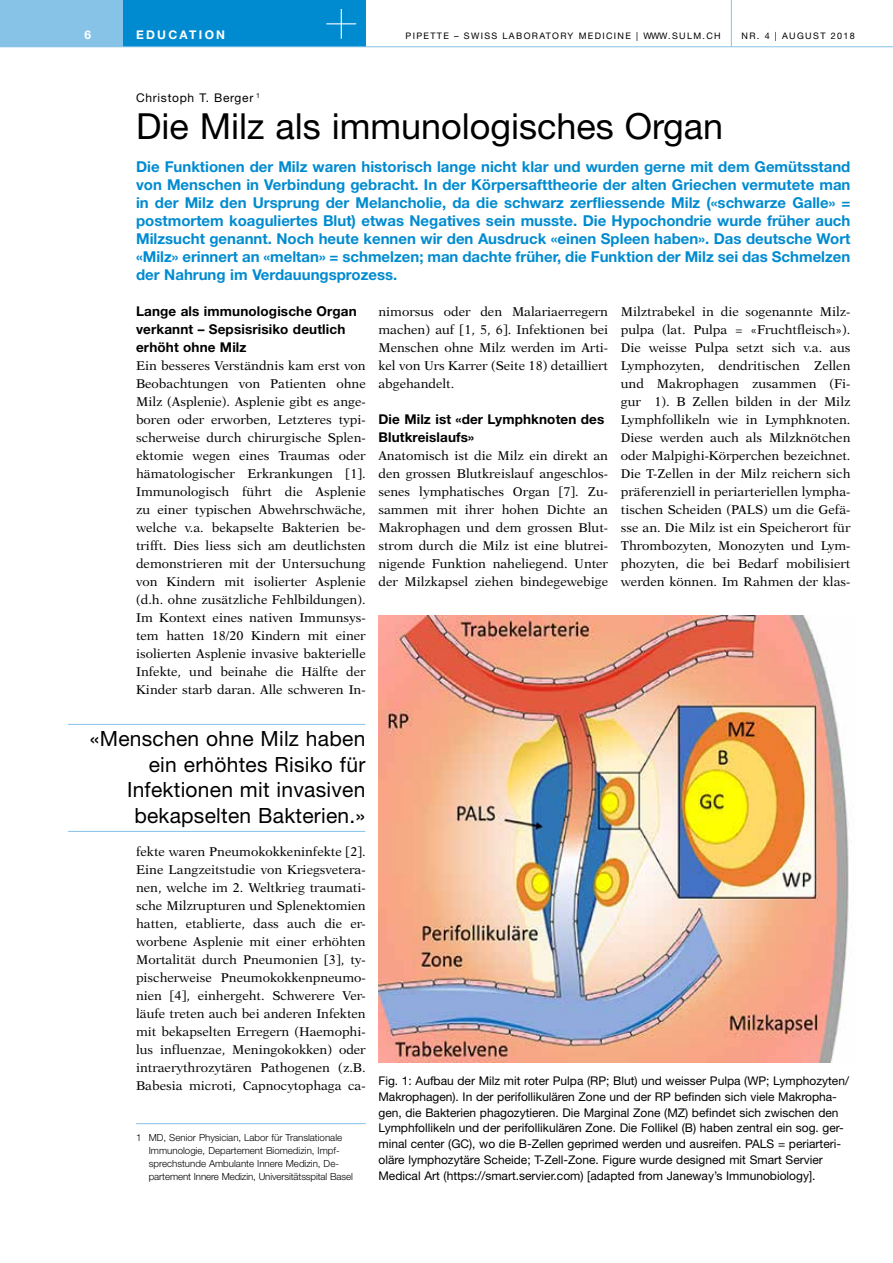
<style>
.page{position:relative;width:893px;height:1263px;background:#fff}
.page>*{position:absolute;margin:0;border:0;box-sizing:border-box;transform-origin:0 0}
.t1{font:36px "Helvetica Neue";color:#000}
.t2{font:21px/25.5px "Helvetica Neue";letter-spacing:.01em;color:#000;text-align:right}
.t3{font:700 15px/18px "Helvetica Neue";color:#008bd0;text-align:justify}
.t4{font:700 13.5px/18px "Helvetica Neue";letter-spacing:.01em;color:#000}
.t5{font:12.75px/18px "New Aster";color:#000;text-align:justify}
.t6{font:12px/15.8px "Helvetica Neue";color:#000}
.t7{font:12px "Helvetica Neue";letter-spacing:.06em;color:#000}
.t8{font:700 12px "Helvetica Neue";letter-spacing:.19em;color:#fff}
.t9{font:300 9.75px/13px "Helvetica Neue";color:#000}
.t10{font:9px "Helvetica Neue";letter-spacing:.15em;color:#000}
</style>
<div class="page">
<div style="left:0;top:0;width:365px;height:47px;background:#87c3e7"></div>
<div style="left:123px;top:0;width:242px;height:47px;background:#008bd0"></div>
<hr style="left:731px;top:0;width:1px;height:47px;background:#87c3e7">
<hr style="left:326px;top:23px;width:30px;height:1px;background:#fff">
<hr style="left:341px;top:9px;width:1px;height:30px;background:#fff">
<hr style="left:136px;top:1123px;width:230px;height:1px;background:#87c3e7">
<hr style="left:68px;top:724px;width:297px;height:1px;background:#87c3e7">
<hr style="left:68px;top:831px;width:297px;height:1px;background:#87c3e7">
<hr style="left:0;top:46px;width:893px;height:1px;background:#87c3e7">
<img style="left:378px;top:615px;width:471px;height:448px">
<p class="t8" style="left:84px;top:27px;width:8px">6</p>
<p class="t8" style="left:136px;top:27px;width:91px">EDUCATION</p>
<p class="t10" style="left:405px;top:30px;width:317px">PIPETTE – SWISS LABORATORY MEDICINE | WWW.SULM.CH</p>
<p class="t10" style="left:742px;top:30px;width:115px">NR. 4 | AUGUST 2018</p>
<p class="t7" style="left:136px;top:91px;width:126px">Christoph T. Berger <sup>1</sup></p>
<h1 class="t1" style="left:136px;top:105px;width:589px">Die Milz als immunologisches Organ</h1>
<p class="t3" style="left:136px;top:157px;width:716px">Die Funktionen der Milz waren historisch lange nicht klar und wurden gerne mit dem Gemütsstand von Menschen in Verbindung gebracht. In der Körpersafttheorie der alten Griechen vermutete man in der Milz den Ursprung der Melancholie, da die schwarz zerfliessende Milz («schwarze Galle» = postmortem koaguliertes Blut) etwas Negatives sein musste. Die Hypochondrie wurde früher auch Milzsucht genannt. Noch heute kennen wir den Ausdruck «einen Spleen haben». Das deutsche Wort «Milz» erinnert an «meltan» = schmelzen; man dachte früher, die Funktion der Milz sei das Schmelzen der Nahrung im Verdauungsprozess.</p>
<p class="t4" style="left:136px;top:302px;width:222px">Lange als immunologische Organ verkannt – Sepsisrisiko deutlich erhöht ohne Milz</p>
<p class="t5" style="left:136px;top:357px;width:231px">Ein besseres Verständnis kam erst von Beobachtungen von Patienten ohne Milz (Asplenie). Asplenie gibt es ange&shy;boren oder erworben, Letzteres typi&shy;scherweise durch chirurgische Splen&shy;ektomie wegen eines Traumas oder hämatologischer Erkrankungen [1].<br>Immunologisch führt die Asplenie zu einer typischen Abwehrschwäche, welche v.a. bekapselte Bakterien be&shy;trifft. Dies liess sich am deutlichsten demonstrieren mit der Untersuchung von Kindern mit isolierter Asplenie (d.h. ohne zusätzliche Fehlbildungen).<br>Im Kontext eines nativen Immunsys&shy;tem hatten 18/20 Kindern mit einer isolierten Asplenie invasive bakterielle Infekte, und beinahe die Hälfte der Kinder starb daran. Alle schweren In-</p>
<p class="t5" style="left:378px;top:303px;width:231px">nimorsus oder den Malariaerregern machen) auf [1, 5, 6]. Infektionen bei Menschen ohne Milz werden im Arti&shy;kel von Urs Karrer (Seite 18) detailliert abgehandelt.</p>
<p class="t4" style="left:378px;top:410px;width:227px">Die Milz ist «der Lymphknoten des<br>Blutkreislaufs»</p>
<p class="t5" style="left:378px;top:447px;width:231px">Anatomisch ist die Milz ein direkt an den grossen Blutkreislauf angeschlos&shy;senes lymphatisches Organ [7]. Zu&shy;sammen mit ihrer hohen Dichte an Makrophagen und dem grossen Blut&shy;strom durch die Milz ist eine blutrei&shy;nigende Funktion naheliegend. Unter der Milzkapsel ziehen bindegewebige</p>
<p class="t5" style="left:621px;top:303px;width:231px">Milztrabekel in die sogenannte Milz&shy;pulpa (lat. Pulpa = «Fruchtfleisch»).<br>Die weisse Pulpa setzt sich v.a. aus Lymphozyten, dendritischen Zellen und Makrophagen zusammen (Fi&shy;gur 1). B Zellen bilden in der Milz Lymphfollikeln wie in Lymphknoten.<br>Diese werden auch als Milzknötchen oder Malpighi-Körperchen bezeichnet.<br>Die T-Zellen in der Milz reichern sich präferenziell in periarteriellen lympha&shy;tischen Scheiden (PALS) um die Gefä&shy;sse an. Die Milz ist ein Speicherort für Thrombozyten, Monozyten und Lym&shy;phozyten, die bei Bedarf mobilisiert werden können. Im Rahmen der klas-</p>
<h2 class="t2" style="left:90px;top:725px;width:277px">«Menschen ohne Milz haben ein erhöhtes Risiko für<br>Infektionen mit invasiven bekapselten Bakterien.»</h2>
<p class="t5" style="left:136px;top:843px;width:231px">fekte waren Pneumokokkeninfekte [2].<br>Eine Langzeitstudie von Kriegsvetera&shy;nen, welche im 2. Weltkrieg traumati&shy;sche Milzrupturen und Splenektomien hatten, etablierte, dass auch die er&shy;worbene Asplenie mit einer erhöhten Mortalität durch Pneumonien [3], ty&shy;pischerweise Pneumokokkenpneumo&shy;nien [4], einhergeht. Schwerere Ver&shy;läufe treten auch bei anderen Infekten mit bekapselten Erregern (Haemophi&shy;lus influenzae, Meningokokken) oder intraerythrozytären Pathogenen (z.B.<br>Babesia microti, Capnocytophaga ca-</p>
<p class="t9" style="left:149px;top:1131px;width:205px;text-indent:-13px">1 MD, Senior Physician, Labor für Translationale Immunologie, Departement Biomedizin, Impf&shy;sprechstunde Ambulante Innere Medizin, De&shy;partement Innere Medizin, Universitätsspital Basel</p>
<p class="t6" style="left:378px;top:1073px;width:472px">Fig. 1: Aufbau der Milz mit roter Pulpa (RP; Blut) und weisser Pulpa (WP; Lymphozyten/ Makrophagen). In der perifollikulären Zone und der RP befinden sich viele Makropha&shy;gen, die Bakterien phagozytieren. Die Marginal Zone (MZ) befindet sich zwischen den Lymphfollikeln und der perifollikulären Zone. Die Follikel (B) haben zentral ein sog. ger&shy;minal center (GC), wo die B-Zellen geprimed werden und ausreifen. PALS = periarteri&shy;oläre lymphozytäre Scheide; T-Zell-Zone. Figure wurde designed mit Smart Servier Medical Art (https://smart.servier.com) [adapted from Janeway’s Immunobiology].</p>
</div>
